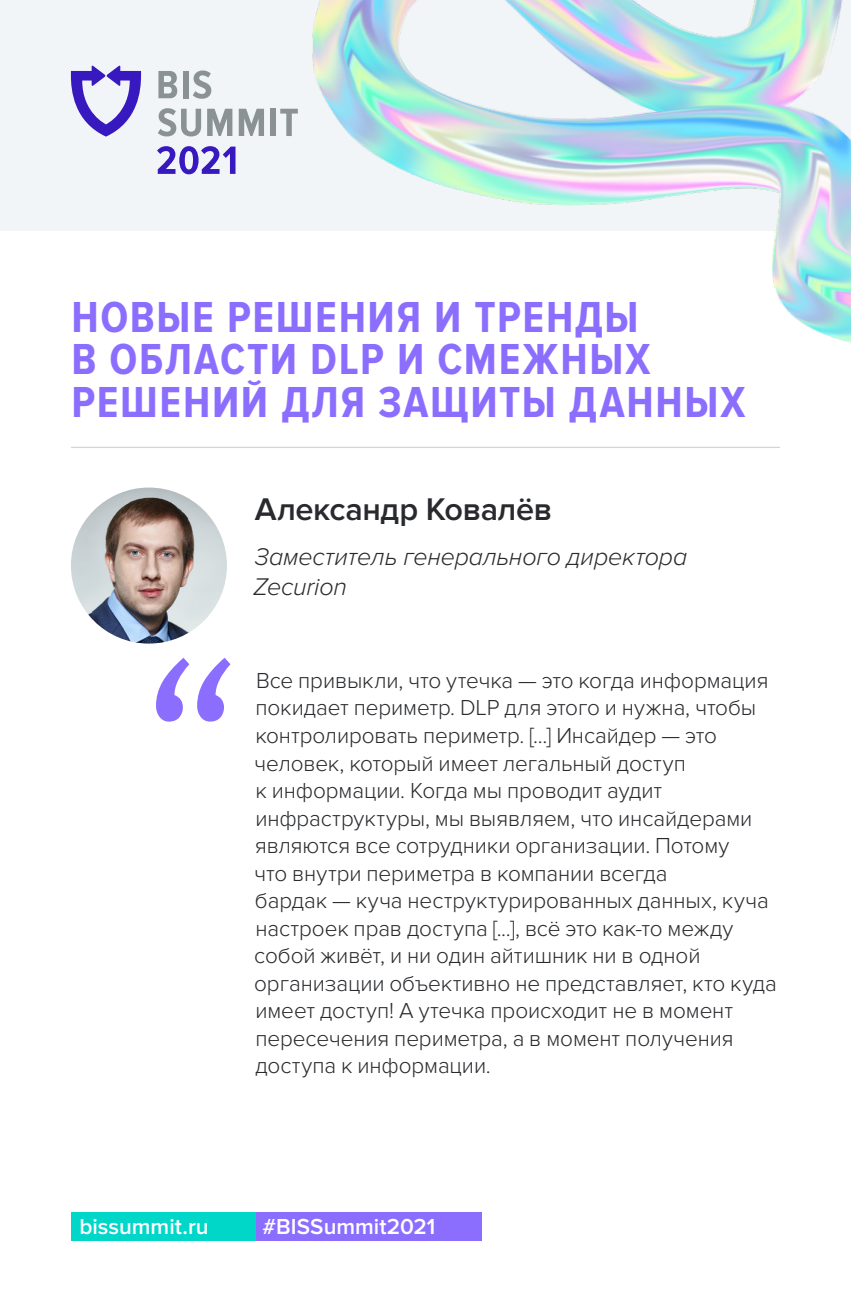
<style>
.page{position:relative;width:851px;height:1312px;background:#fff}
.page>*{position:absolute;margin:0;border:0;box-sizing:border-box;transform-origin:0 0}
.t1{font:700 45px/42.5px "Proxima Nova Cond";letter-spacing:.035em;color:#8c6eff}
.t2{font:600 32.5px "Proxima Nova";letter-spacing:-.01em;color:#282a2d}
.t3{font:italic 300 25px/30px "Proxima Nova";letter-spacing:-.005em;color:#282a2d}
.t4{font:300 22.5px/27.5px "Proxima Nova";letter-spacing:-.005em;color:#282a2d}
.t5{font:600 22.5px "Proxima Nova";color:#fff}
</style>
<div class="page">
<div style="left:0;top:0;width:850px;height:230px;background:#f2f5f7"></div>
<img style="left:312px;top:0;width:538px;height:342px">
<div style="left:255px;top:1212px;width:227px;height:28px;background:#8c6eff"></div>
<div style="left:71px;top:1212px;width:184px;height:28px;background:#00d7c8"></div>
<svg style="left:158px;top:71px;width:19px;height:27px"></svg>
<div style="left:183px;top:71px;width:5px;height:27px;background:#8a9293"></div>
<svg style="left:193px;top:70px;width:18px;height:29px"></svg>
<svg style="left:158px;top:108px;width:43px;height:29px"></svg>
<svg style="left:207px;top:109px;width:25px;height:27px"></svg>
<svg style="left:239px;top:109px;width:25px;height:27px"></svg>
<div style="left:270px;top:109px;width:6px;height:27px;background:#8a9293"></div>
<svg style="left:280px;top:109px;width:18px;height:27px"></svg>
<svg style="left:71px;top:66px;width:70px;height:71px"></svg>
<svg style="left:157px;top:146px;width:78px;height:28px"></svg>
<svg style="left:156px;top:658px;width:74px;height:63px"></svg>
<hr style="left:71px;top:446px;width:709px;height:2px;background:#d0d5de">
<img style="left:71px;top:487px;width:156px;height:156px;border-radius:78px">
<p class="t1" style="left:71px;top:297px;width:675px">НОВЫЕ РЕШЕНИЯ И ТРЕНДЫ<br>В ОБЛАСТИ DLP И СМЕЖНЫХ<br>РЕШЕНИЙ ДЛЯ ЗАЩИТЫ ДАННЫХ</p>
<p class="t2" style="left:255px;top:490px;width:299px">Александр Ковалёв</p>
<p class="t3" style="left:253px;top:541px;width:435px">Заместитель генерального директора<br>Zecurion</p>
<p class="t4" style="left:254px;top:666px;width:524px">Все привыкли, что утечка — это когда информация покидает периметр. DLP для этого и нужна, чтобы контролировать периметр. [...] Инсайдер — это человек, который имеет легальный доступ<br>к информации. Когда мы проводит аудит инфраструктуры, мы выявляем, что инсайдерами являются все сотрудники организации. Потому<br>что внутри периметра в компании всегда<br>бардак — куча неструктурированных данных, куча настроек прав доступа [...], всё это как‑то между собой живёт, и ни один айтишник ни в одной организации объективно не представляет, кто куда имеет доступ! А утечка происходит не в момент пересечения периметра, а в момент получения доступа к информации.</p>
<p class="t5" style="left:79px;top:1212px;width:130px">bissummit.ru</p>
<p class="t5" style="left:262px;top:1212px;width:174px">#BISSummit2021</p>
</div>
